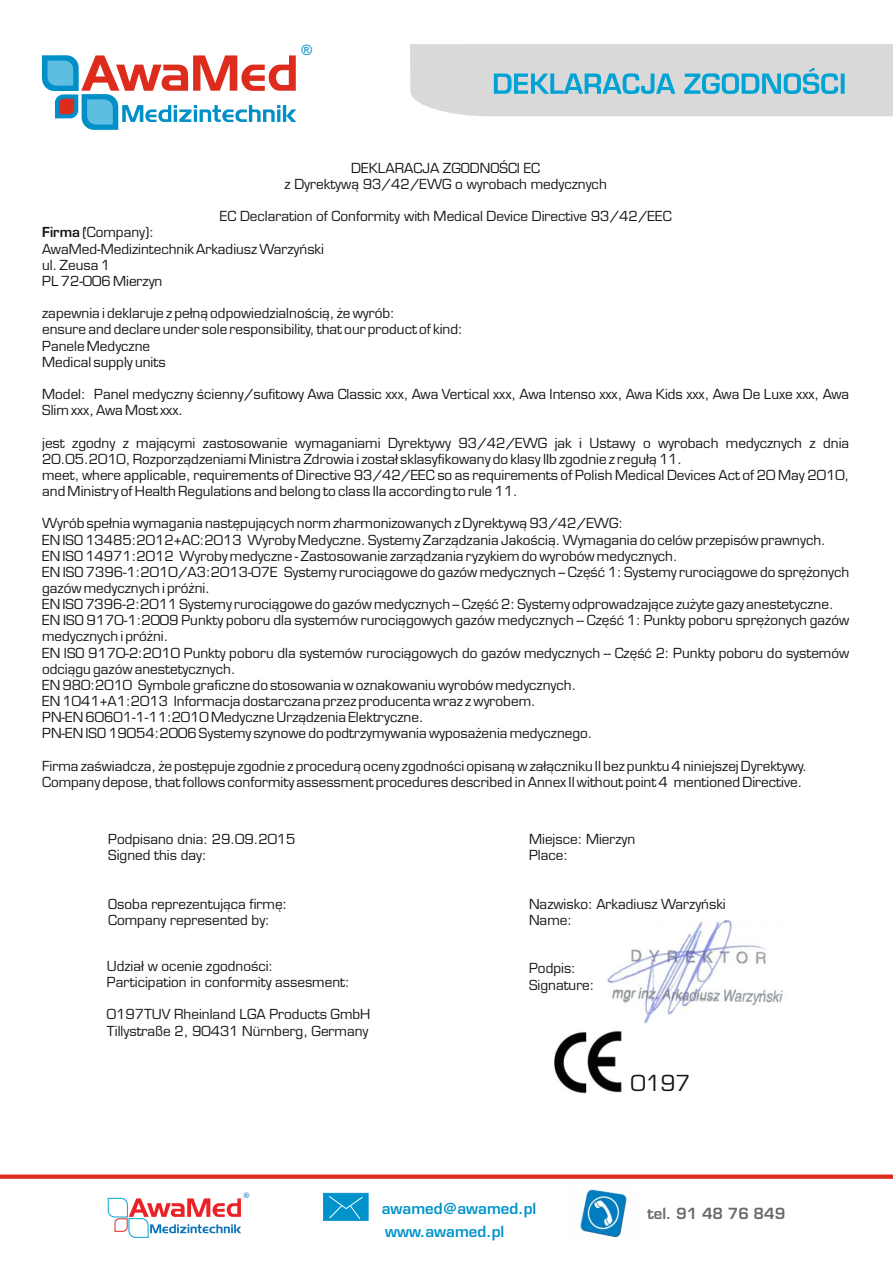
<style>
.page{position:relative;width:893px;height:1263px;background:#fff}
.page>*{position:absolute;margin:0;border:0;box-sizing:border-box;transform-origin:0 0}
.t1{font:21.6px "Euromode";color:#151616}
.t2{font:700 15px "Euromode";color:#0093cb}
.t3{font:700 15px "Euromode";color:#686868}
.t4{font:14.4px "Arial";color:#008fc7}
.t5{font:13.5px/16.2px "Euromode";color:#151616}
.t6{font:7.5px "Arial";color:#0a73ba}
.s1{font-weight:700}
</style>
<div class="page">
<svg style="left:42px;top:55px;width:254px;height:75px"></svg>
<svg style="left:410px;top:44px;width:483px;height:72px;background:#c4d4d9"></svg>
<img style="left:605px;top:920px;width:178px;height:104px">
<img style="left:554px;top:1031px;width:68px;height:63px">
<svg style="left:0;top:1174px;width:893px;height:5px;background:#e1473a"></svg>
<svg style="left:107px;top:1197px;width:134px;height:41px"></svg>
<svg style="left:323px;top:1192px;width:46px;height:29px"></svg>
<img style="left:580px;top:1189px;width:47px;height:49px">
<p class="t4" style="left:301px;top:44px;width:12px">®</p>
<p class="t5" style="left:285px;top:161px;width:324px;text-align:center">DEKLARACJA ZGODNOŚCI EC<br>z Dyrektywą 93/42/EWG o wyrobach medycznych</p>
<p class="t5" style="left:220px;top:209px;width:453px">EC Declaration of Conformity with Medical Device Directive 93/42/EEC</p>
<p class="t5" style="left:42px;top:226px;width:283px"><span class="s1">Firma</span> (Company):<br>AwaMed-Medizintechnik Arkadiusz Warzyński ul. Zeusa 1<br>PL 72-006 Mierzyn</p>
<p class="t5" style="left:42px;top:307px;width:422px">zapewnia i deklaruje z pełną odpowiedzialnością, że wyrób:<br>ensure and declare under sole responsibility, that our product of kind:<br>Panele Medyczne<br>Medical supply units</p>
<p class="t5" style="left:42px;top:387px;width:809px">Model: Panel medyczny ścienny/sufitowy Awa Classic xxx, Awa Vertical xxx, Awa Intenso xxx, Awa Kids xxx, Awa De Luxe xxx, Awa<br>Slim xxx, Awa Most xxx.</p>
<p class="t5" style="left:42px;top:436px;width:809px">jest zgodny z mającymi zastosowanie wymaganiami Dyrektywy 93/42/EWG jak i Ustawy o wyrobach medycznych z dnia 20.05.2010, Rozporządzeniami Ministra Zdrowia i został sklasyfikowany do klasy IIb zgodnie z regułą 11.<br>meet, where applicable, requirements of Directive 93/42/EEC so as requirements of Polish Medical Devices Act of 20 May 2010, and Ministry of Health Regulations and belong to class IIa according to rule 11.</p>
<p class="t5" style="left:42px;top:517px;width:809px">Wyrób spełnia wymagania następujących norm zharmonizowanych z Dyrektywą 93/42/EWG:<br>EN ISO 13485:2012+AC:2013 Wyroby Medyczne. Systemy Zarządzania Jakością. Wymagania do celów przepisów prawnych.<br>EN ISO 14971:2012 Wyroby medyczne - Zastosowanie zarządzania ryzykiem do wyrobów medycznych.<br>EN ISO 7396-1:2010/A3:2013-07E Systemy rurociągowe do gazów medycznych -- Część 1: Systemy rurociągowe do sprężonych gazów medycznych i próżni.<br>EN ISO 7396-2:2011 Systemy rurociągowe do gazów medycznych -- Część 2: Systemy odprowadzające zużyte gazy anestetyczne.<br>EN ISO 9170-1:2009 Punkty poboru dla systemów rurociągowych gazów medycznych -- Część 1: Punkty poboru sprężonych gazów medycznych i próżni.<br>EN ISO 9170-2:2010 Punkty poboru dla systemów rurociągowych do gazów medycznych -- Część 2: Punkty poboru do systemów odciągu gazów anestetycznych.<br>EN 980:2010 Symbole graficzne do stosowania w oznakowaniu wyrobów medycznych.<br>EN 1041+A1:2013 Informacja dostarczana przez producenta wraz z wyrobem.<br>PN-EN 60601-1-11:2010 Medyczne Urządzenia Elektryczne.<br>PN-EN ISO 19054:2006 Systemy szynowe do podtrzymywania wyposażenia medycznego.</p>
<p class="t5" style="left:42px;top:759px;width:767px">Firma zaświadcza, że postępuje zgodnie z procedurą oceny zgodności opisaną w załączniku II bez punktu 4 niniejszej Dyrektywy.<br>Company depose, that follows conformity assessment procedures described in Annex II without point 4 mentioned Directive.</p>
<p class="t5" style="left:108px;top:832px;width:189px">Podpisano dnia: 29.09.2015<br>Signed this day:</p>
<p class="t5" style="left:108px;top:897px;width:181px">Osoba reprezentująca firmę:<br>Company represented by:</p>
<p class="t5" style="left:107px;top:959px;width:244px">Udział w ocenie zgodności:<br>Participation in conformity assesment:</p>
<p class="t5" style="left:107px;top:1008px;width:265px">0197TUV Rheinland LGA Products GmbH<br>Tillystraße 2, 90431 Nürnberg, Germany</p>
<p class="t5" style="left:529px;top:832px;width:108px">Miejsce: Mierzyn<br>Place:</p>
<p class="t5" style="left:529px;top:897px;width:198px">Nazwisko: Arkadiusz Warzyński<br>Name:</p>
<p class="t5" style="left:529px;top:962px;width:67px">Podpis:<br>Signature:</p>
<h1 class="t1" style="left:631px;top:1074px;width:61px">0197</h1>
<p class="t6" style="left:244px;top:1192px;width:7px">®</p>
<p class="t2" style="left:382px;top:1202px;width:156px">awamed@awamed.pl</p>
<p class="t2" style="left:385px;top:1225px;width:121px">www.awamed.pl</p>
<p class="t3" style="left:648px;top:1208px;width:139px">tel. 91 48 76 849</p>
</div>
